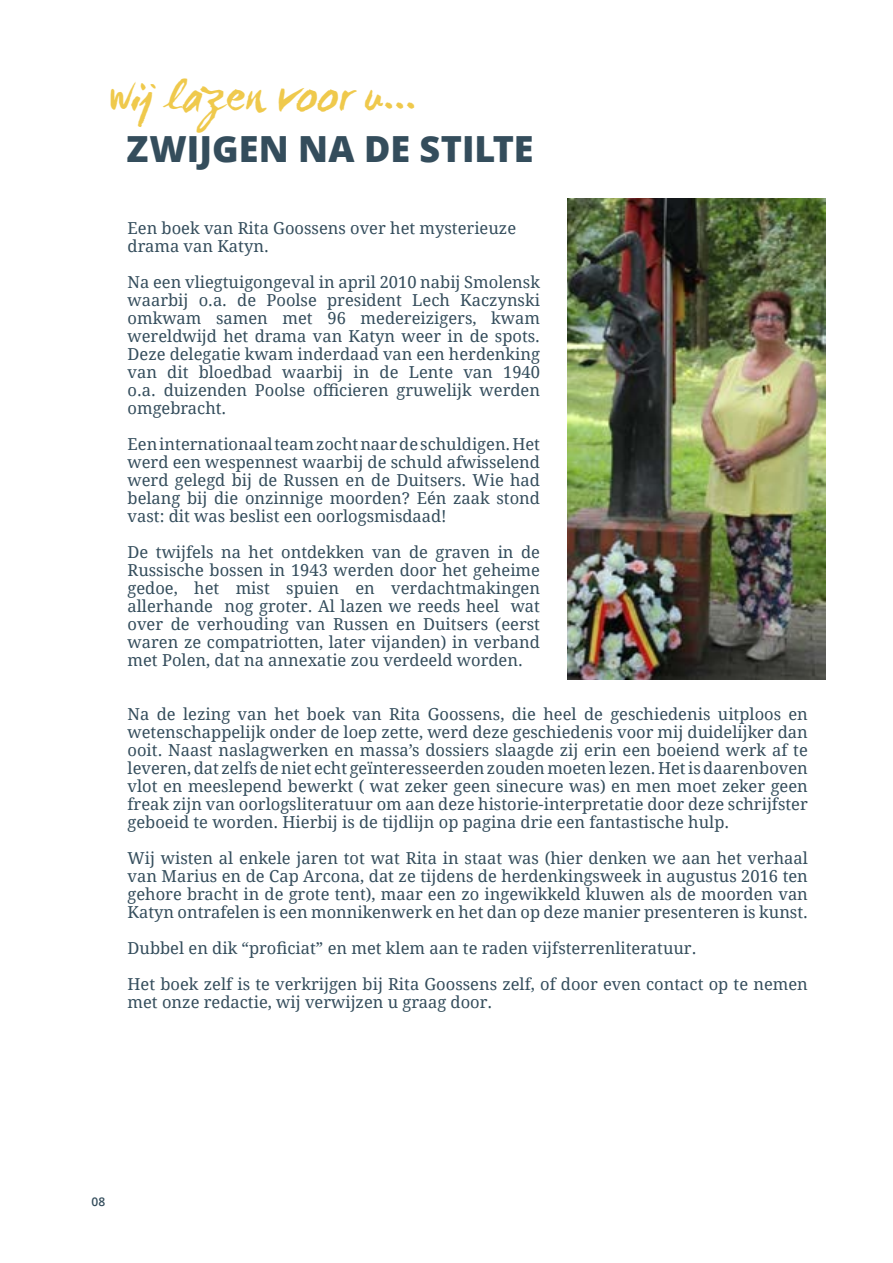
<style>
.page{position:relative;width:893px;height:1263px;background:#fff}
.page>*{position:absolute;margin:0;border:0;box-sizing:border-box;transform-origin:0 0}
.t1{font:45px "WC Mano Negra Bta";letter-spacing:-.005em;color:#efc94c}
.t2{font:800 36px "Open Sans";color:#344d5c}
.t3{font:16.5px/18px "Droid Serif";color:#344d5c;text-align:justify}
.t4{font:600 12px "Open Sans";color:#344d5c}
</style>
<div class="page">
<img style="left:567px;top:198px;width:258px;height:482px">
<h1 class="t1" style="left:108px;top:66px;width:310px">wij lazen voor u...</h1>
<h2 class="t2" style="left:127px;top:122px;width:409px">ZWIJGEN NA DE STILTE</h2>
<p class="t3" style="left:128px;top:219px;width:390px">Een boek van Rita Goossens over het mysterieuze drama van Katyn.</p>
<p class="t3" style="left:128px;top:273px;width:414px">Na een vliegtuigongeval in april 2010 nabij Smolensk waarbij o.a. de Poolse president Lech Kaczynski omkwam samen met 96 medereizigers, kwam wereldwijd het drama van Katyn weer in de spots.<br>Deze delegatie kwam inderdaad van een herdenking van dit bloedbad waarbij in de Lente van 1940 o.a. duizenden Poolse officieren gruwelijk werden omgebracht.</p>
<p class="t3" style="left:128px;top:435px;width:414px">Een internationaal team zocht naar de schuldigen. Het werd een wespennest waarbij de schuld afwisselend werd gelegd bij de Russen en de Duitsers. Wie had belang bij die onzinnige moorden? Eén zaak stond vast: dit was beslist een oorlogsmisdaad!</p>
<p class="t3" style="left:128px;top:543px;width:414px">De twijfels na het ontdekken van de graven in de Russische bossen in 1943 werden door het geheime gedoe, het mist spuien en verdachtmakingen allerhande nog groter. Al lazen we reeds heel wat over de verhouding van Russen en Duitsers (eerst waren ze compatriotten, later vijanden) in verband met Polen, dat na annexatie zou verdeeld worden.</p>
<p class="t3" style="left:128px;top:705px;width:682px">Na de lezing van het boek van Rita Goossens, die heel de geschiedenis uitploos en wetenschappelijk onder de loep zette, werd deze geschiedenis voor mij duidelijker dan ooit. Naast naslagwerken en massa’s dossiers slaagde zij erin een boeiend werk af te leveren, dat zelfs de niet echt geïnteresseerden zouden moeten lezen. Het is daarenboven vlot en meeslepend bewerkt ( wat zeker geen sinecure was) en men moet zeker geen freak zijn van oorlogsliteratuur om aan deze historie-interpretatie door deze schrijfster geboeid te worden. Hierbij is de tijdlijn op pagina drie een fantastische hulp.</p>
<p class="t3" style="left:128px;top:849px;width:682px">Wij wisten al enkele jaren tot wat Rita in staat was (hier denken we aan het verhaal van Marius en de Cap Arcona, dat ze tijdens de herdenkingsweek in augustus 2016 ten gehore bracht in de grote tent), maar een zo ingewikkeld kluwen als de moorden van Katyn ontrafelen is een monnikenwerk en het dan op deze manier presenteren is kunst.</p>
<p class="t3" style="left:128px;top:930px;width:682px;line-height:36px">Dubbel en dik “proficiat” en met klem aan te raden vijfsterrenliteratuur.<br>Het boek zelf is te verkrijgen bij Rita Goossens zelf, of door even contact op te nemen</p>
<p class="t3" style="left:128px;top:993px;width:366px">met onze redactie, wij verwijzen u graag door.</p>
<p class="t4" style="left:91px;top:1193px;width:15px">08</p>
</div>
